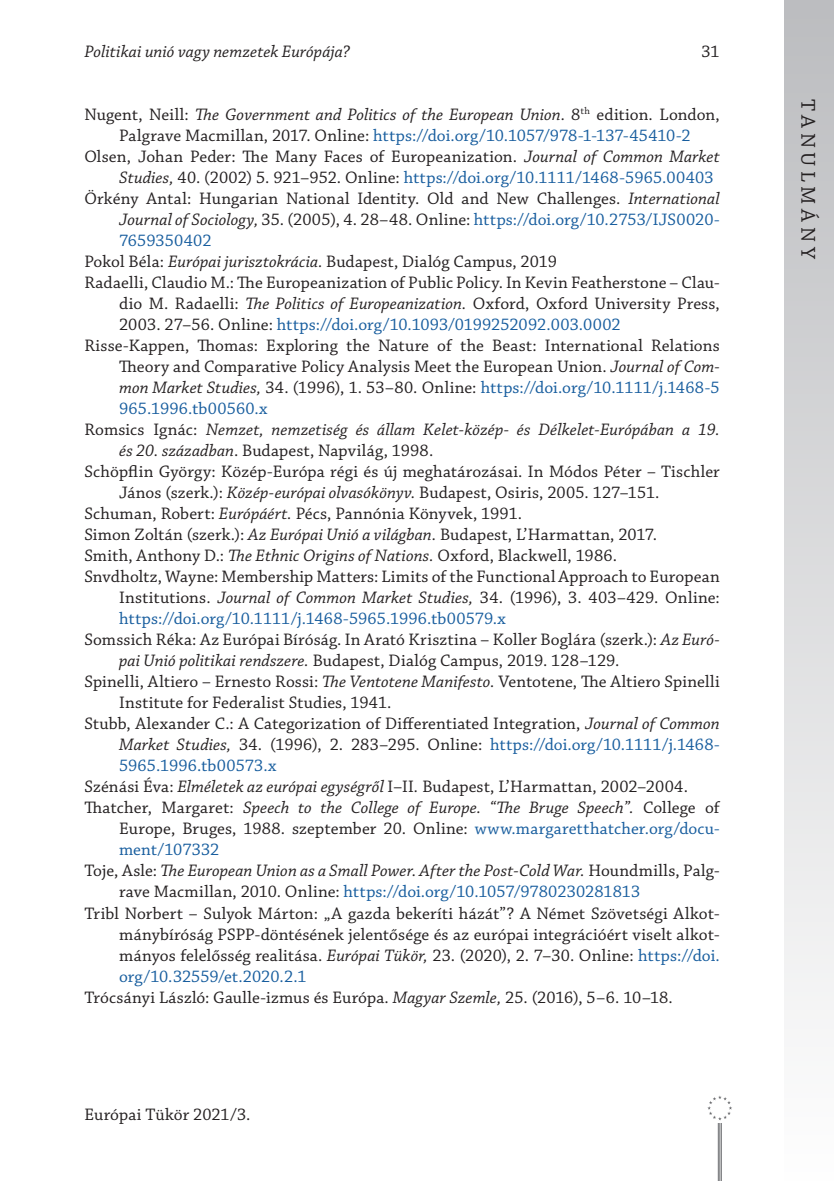
<style>
.page{position:relative;width:834px;height:1181px;background:#fff}
.page>*{position:absolute;margin:0;border:0;box-sizing:border-box;transform-origin:0 0}
.t1{font:21px "Chaparral Pro";letter-spacing:.21em;color:#231f20}
._6__Bibliography_ite{font:17.5px/21px "Chaparral Pro";letter-spacing:.005em;color:#231f20;text-align:justify}
._6__Bibliography_ite-2{font:italic 17.5px/21px "Chaparral Pro";letter-spacing:.005em;color:#231f20}
.s1{font-style:italic}
.s2{color:#175d9e}
.s3{font-style:normal}
</style>
<div class="page">
<div style="left:784px;top:0;width:49px;height:1181px;background:linear-gradient(to bottom,#bbbcbf,#fefefe)"></div>
<hr style="left:717px;top:1107px;width:1px;height:74px;background:#6c6d70">
<hr style="left:719px;top:1107px;width:1px;height:74px;background:#6c6d70">
<hr style="left:720px;top:1107px;width:1px;height:74px;background:#6c6d70">
<div style="left:704px;top:1093px;width:30px;height:29px;background:#fff"></div>
<svg style="left:707px;top:1095px;width:25px;height:25px"></svg>
<p class="_6__Bibliography_ite-2" style="left:84px;top:42px;width:267px">Politikai unió vagy nemzetek Európája?</p>
<p class="_6__Bibliography_ite" style="left:701px;top:42px;width:20px">31</p>
<p class="_6__Bibliography_ite" style="left:84px;top:105px;width:636px;text-align:center">Nugent, Neill: <span class="s1">The Government and Politics of the European Union.</span> 8<sup>th</sup> edition. London,<br>Palgrave Macmillan, 2017. Online: <span class="s2">https://doi.org/10.1057/978-1-137-45410-2</span></p>
<p class="_6__Bibliography_ite" style="left:119px;top:147px;width:602px;text-indent:-35px">Olsen, Johan Peder: The Many Faces of Europeanization. <span class="s1">Journal of Common Market<br>Studies,</span> 40. (2002) 5. 921–952. Online: <span class="s2">https://doi.org/10.1111/1468-5965.00403</span></p>
<p class="_6__Bibliography_ite" style="left:119px;top:189px;width:602px;text-indent:-35px">Örkény Antal: Hungarian National Identity. Old and New Challenges. <span class="s1">International Journal of Sociology,</span> 35. (2005), 4. 28–48. Online: <span class="s2">https://doi.org/10.2753/IJS0020- 7659350402</span></p>
<p class="_6__Bibliography_ite" style="left:84px;top:252px;width:474px">Pokol Béla: <span class="s1">Európai jurisztokrácia.</span> Budapest, Dialóg Campus, 2019</p>
<p class="_6__Bibliography_ite" style="left:119px;top:273px;width:602px;text-indent:-35px">Radaelli, Claudio M.: The Europeanization of Public Policy. In Kevin Featherstone – Clau&shy;dio M. Radaelli: <span class="s1">The Politics of Europeanization.</span> Oxford, Oxford University Press, 2003. 27–56. Online: <span class="s2">https://doi.org/10.1093/0199252092.003.0002</span></p>
<p class="_6__Bibliography_ite" style="left:119px;top:336px;width:602px;text-indent:-35px">Risse-Kappen, Thomas: Exploring the Nature of the Beast: International Relations Theory and Comparative Policy Analysis Meet the European Union. <span class="s1">Journal of Com&shy;mon Market Studies,</span> 34. (1996), 1. 53–80. Online: <span class="s2">https://doi.org/10.1111/j.1468-5<br>965.1996.tb00560.x</span></p>
<p class="_6__Bibliography_ite-2" style="left:119px;top:420px;width:602px;text-indent:-35px"><span class="s3">Romsics Ignác:</span> Nemzet, nemzetiség és állam Kelet-közép- és Délkelet-Európában a 19. és 20. században<span class="s3">. Budapest, Napvilág, 1998.</span></p>
<p class="_6__Bibliography_ite" style="left:119px;top:462px;width:602px;text-indent:-35px">Schöpflin György: Közép-Európa régi és új meghatározásai. In Módos Péter – Tischler<br>János (szerk.): <span class="s1">Közép-európai olvasókönyv.</span> Budapest, Osiris, 2005. 127–151.</p>
<p class="_6__Bibliography_ite" style="left:84px;top:504px;width:439px">Schuman, Robert: <span class="s1">Európáért.</span> Pécs, Pannónia Könyvek, 1991.</p>
<p class="_6__Bibliography_ite" style="left:84px;top:525px;width:574px">Simon Zoltán (szerk.): <span class="s1">Az Európai Unió a világban.</span> Budapest, L’Harmattan, 2017.</p>
<p class="_6__Bibliography_ite" style="left:84px;top:546px;width:534px">Smith, Anthony D.: <span class="s1">The Ethnic Origins of Nations.</span> Oxford, Blackwell, 1986.</p>
<p class="_6__Bibliography_ite" style="left:119px;top:567px;width:602px;text-indent:-35px">Snvdholtz, Wayne: Membership Matters: Limits of the Functional Approach to European Institutions. <span class="s1">Journal of Common Market Studies,</span> 34. (1996), 3. 403–429. Online: <span class="s2">https://doi.org/10.1111/j.1468-5965.1996.tb00579.x</span></p>
<p class="_6__Bibliography_ite" style="left:119px;top:630px;width:602px;text-indent:-35px">Somssich Réka: Az Európai Bíróság. In Arató Krisztina – Koller Boglára (szerk.): <span class="s1">Az Euró&shy;pai Unió politikai rendszere.</span> Budapest, Dialóg Campus, 2019. 128–129.</p>
<p class="_6__Bibliography_ite" style="left:119px;top:672px;width:602px;text-indent:-35px">Spinelli, Altiero – Ernesto Rossi: <span class="s1">The Ventotene Manifesto.</span> Ventotene, The Altiero Spinelli<br>Institute for Federalist Studies, 1941.</p>
<p class="_6__Bibliography_ite" style="left:119px;top:714px;width:602px;text-indent:-35px">Stubb, Alexander C.: A Categorization of Differentiated Integration, <span class="s1">Journal of Common Market Studies,</span> 34. (1996), 2. 283–295. Online: <span class="s2">https://doi.org/10.1111/j.1468- 5965.1996.tb00573.x</span></p>
<p class="_6__Bibliography_ite" style="left:84px;top:777px;width:605px">Szénási Éva: <span class="s1">Elméletek az európai egységről</span> I–II<span class="s1">.</span> Budapest, L’Harmattan, 2002–2004.</p>
<p class="_6__Bibliography_ite" style="left:119px;top:798px;width:602px;text-indent:-35px">Thatcher, Margaret: <span class="s1">Speech to the College of Europe. “The Bruge Speech”.</span> College of Europe, Bruges, 1988. szeptember 20. Online: <span class="s2">www.margaretthatcher.org/docu&shy;ment/107332</span></p>
<p class="_6__Bibliography_ite" style="left:119px;top:861px;width:602px;text-indent:-35px">Toje, Asle: <span class="s1">The European Union as a Small Power. After the Post-Cold War.</span> Houndmills, Palg&shy;rave Macmillan, 2010. Online: <span class="s2">https://doi.org/10.1057/9780230281813</span></p>
<p class="_6__Bibliography_ite" style="left:119px;top:903px;width:602px;text-indent:-35px">Tribl Norbert – Sulyok Márton: „A gazda bekeríti házát”? A Német Szövetségi Alkot&shy;mánybíróság PSPP-döntésének jelentősége és az európai integrációért viselt alkot&shy;mányos felelősség realitása. <span class="s1">Európai Tükör,</span> 23. (2020), 2. 7–30. Online: <span class="s2">https://doi. org/10.32559/et.2020.2.1</span></p>
<p class="_6__Bibliography_ite" style="left:84px;top:987px;width:590px">Trócsányi László: Gaulle-izmus és Európa. <span class="s1">Magyar Szemle,</span> 25. (2016), 5–6. 10–18.</p>
<p class="_6__Bibliography_ite" style="left:84px;top:1105px;width:168px">Európai Tükör 2021/3.</p>
<p class="t1" style="left:819px;top:99px;width:161px;rotate:90deg">TANULMÁNY</p>
</div>
